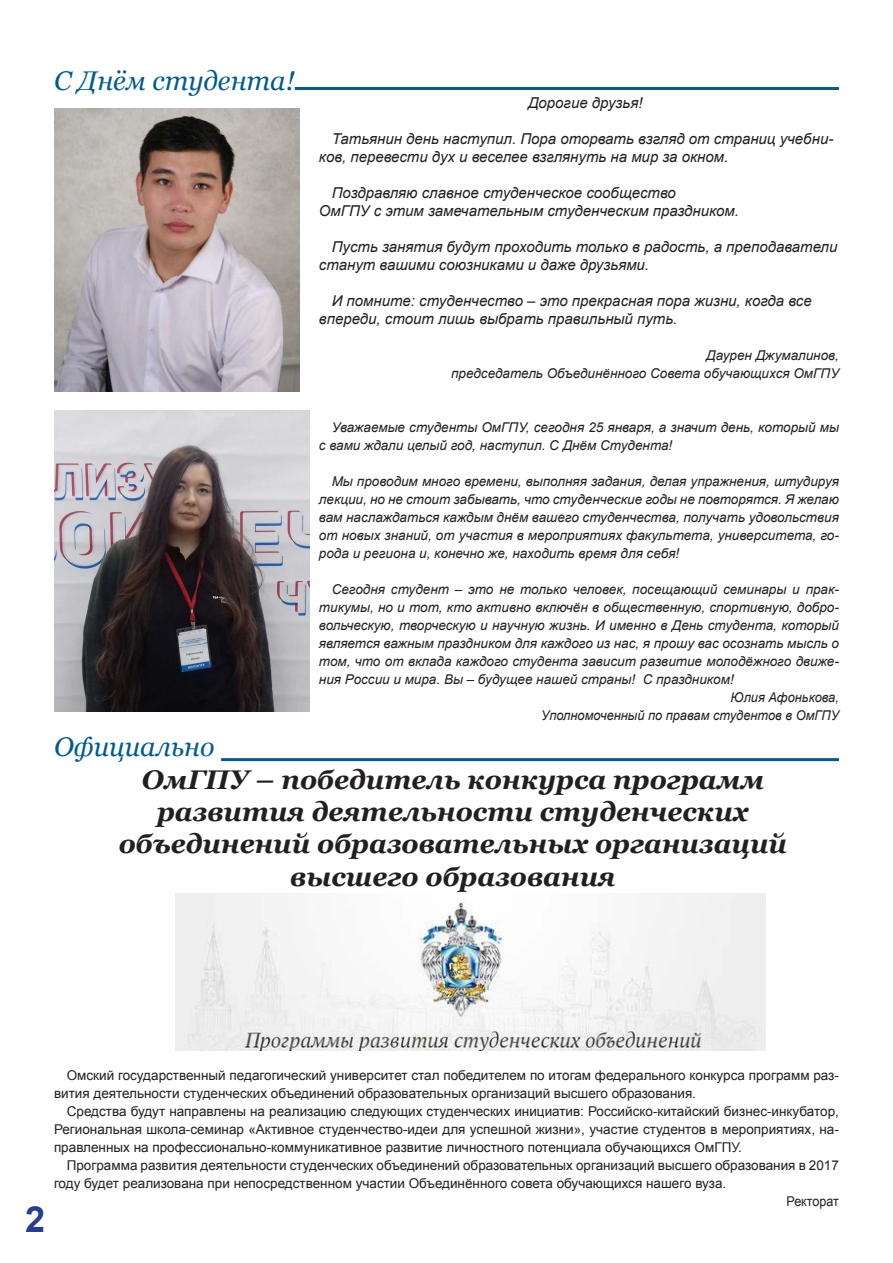
<style>
.page{position:relative;width:893px;height:1263px;background:#fff}
.page>*{position:absolute;margin:0;border:0;box-sizing:border-box;transform-origin:0 0}
.t1{font:700 36px "Arial";color:#253f8e}
.t2{font:italic 700 27px "Georgia";color:#231f20}
.t3{font:italic 27px "Georgia";color:#005c8f}
.t4{font:italic 15px/18px "Arial";color:#231f20}
.t5{font:italic 13.5px/18px "Arial";color:#231f20;text-align:justify}
.t6{font:13.5px/18px "Arial";color:#231f20}
.t7{font:italic 13.5px "Arial";color:#231f20;scale:.95 1}
.t8{font:13.5px "Arial";color:#231f20;scale:.93 1}
</style>
<div class="page">
<hr style="left:295px;top:87px;width:544px;height:3px;background:#005c8f">
<img style="left:54px;top:108px;width:246px;height:283px">
<img style="left:54px;top:410px;width:256px;height:301px">
<hr style="left:221px;top:758px;width:618px;height:3px;background:#005c8f">
<img style="left:176px;top:894px;width:589px;height:156px">
<p class="t3" style="left:54px;top:64px;width:242px">С Днём студента!</p>
<p class="t3" style="left:54px;top:730px;width:162px">Официально</p>
<p class="t4" style="left:528px;top:94px;width:116px">Дорогие друзья!</p>
<p class="t4" style="left:319px;top:130px;width:516px;text-indent:13px">Татьянин день наступил. Пора оторвать взгляд от страниц учебни&shy;ков, перевести дух и веселее взглянуть на мир за окном.</p>
<p class="t4" style="left:319px;top:184px;width:422px;text-indent:13px">Поздравляю славное студенческое сообщество<br>ОмГПУ с этим замечательным студенческим праздником.</p>
<p class="t4" style="left:319px;top:238px;width:520px;text-indent:13px">Пусть занятия будут проходить только в радость, а преподаватели станут вашими союзниками и даже друзьями.</p>
<p class="t4" style="left:319px;top:292px;width:494px;text-indent:13px">И помните: студенчество – это прекрасная пора жизни, когда все впереди, стоит лишь выбрать правильный путь.</p>
<p class="t5" style="left:706px;top:346px;width:134px">Даурен Джумалинов,</p>
<p class="t5" style="left:451px;top:364px;width:389px">председатель Объединённого Совета обучающихся ОмГПУ</p>
<p class="t5" style="left:319px;top:418px;width:522px;text-indent:13px">Уважаемые студенты ОмГПУ, сегодня 25 января, а значит день, который мы с вами ждали целый год, наступил. С Днём Студента!</p>
<p class="t5" style="left:319px;top:472px;width:522px;text-indent:13px">Мы проводим много времени, выполняя задания, делая упражнения, штудируя лекции, но не стоит забывать, что студенческие годы не повторятся. Я желаю вам наслаждаться каждым днём вашего студенчества, получать удовольствия от новых знаний, от участия в мероприятиях факультета, университета, го&shy;рода и региона и, конечно же, находить время для себя!</p>
<p class="t5" style="left:319px;top:580px;width:522px;text-indent:13px">Сегодня студент – это не только человек, посещающий семинары и прак&shy;тикумы, но и тот, кто активно включён в общественную, спортивную, добро&shy;вольческую, творческую и научную жизнь. И именно в День студента, который является важным праздником для каждого из нас, я прошу вас осознать мысль о том, что от вклада каждого студента зависит развитие молодёжного движе&shy;ния России и мира. Вы – будущее нашей страны! С праздником!</p>
<p class="t7" style="left:731px;top:689px;width:116px">Юлия Афонькова,</p>
<p class="t7" style="left:541px;top:707px;width:315px">Уполномоченный по правам студентов в ОмГПУ</p>
<p class="t2" style="left:142px;top:762px;width:624px">ОмГПУ – победитель конкурса программ</p>
<p class="t2" style="left:157px;top:794px;width:593px">развития деятельности студенческих</p>
<p class="t2" style="left:119px;top:826px;width:670px">объединений образовательных организаций</p>
<p class="t2" style="left:290px;top:859px;width:327px">высшего образования</p>
<p class="t1" style="left:25px;top:1196px;width:22px">2</p>
<p class="t6" style="left:54px;top:1066px;width:786px;text-indent:13px">Омский государственный педагогический университет стал победителем по итогам федерального конкурса программ раз&shy;вития деятельности студенческих объединений образовательных организаций высшего образования.</p>
<p class="t6" style="left:54px;top:1102px;width:786px;text-align:justify;text-indent:13px">Средства будут направлены на реализацию следующих студенческих инициатив: Российско-китайский бизнес-инкубатор, Региональная школа-семинар «Активное студенчество-идеи для успешной жизни», участие студентов в мероприятиях, на&shy;правленных на профессионально-коммуникативное развитие личностного потенциала обучающихся ОмГПУ.</p>
<p class="t6" style="left:54px;top:1156px;width:786px;text-indent:13px">Программа развития деятельности студенческих объединений образовательных организаций высшего образования в 2017 году будет реализована при непосредственном участии Объединённого совета обучающихся нашего вуза.</p>
<p class="t8" style="left:786px;top:1192px;width:58px">Ректорат</p>
</div>
